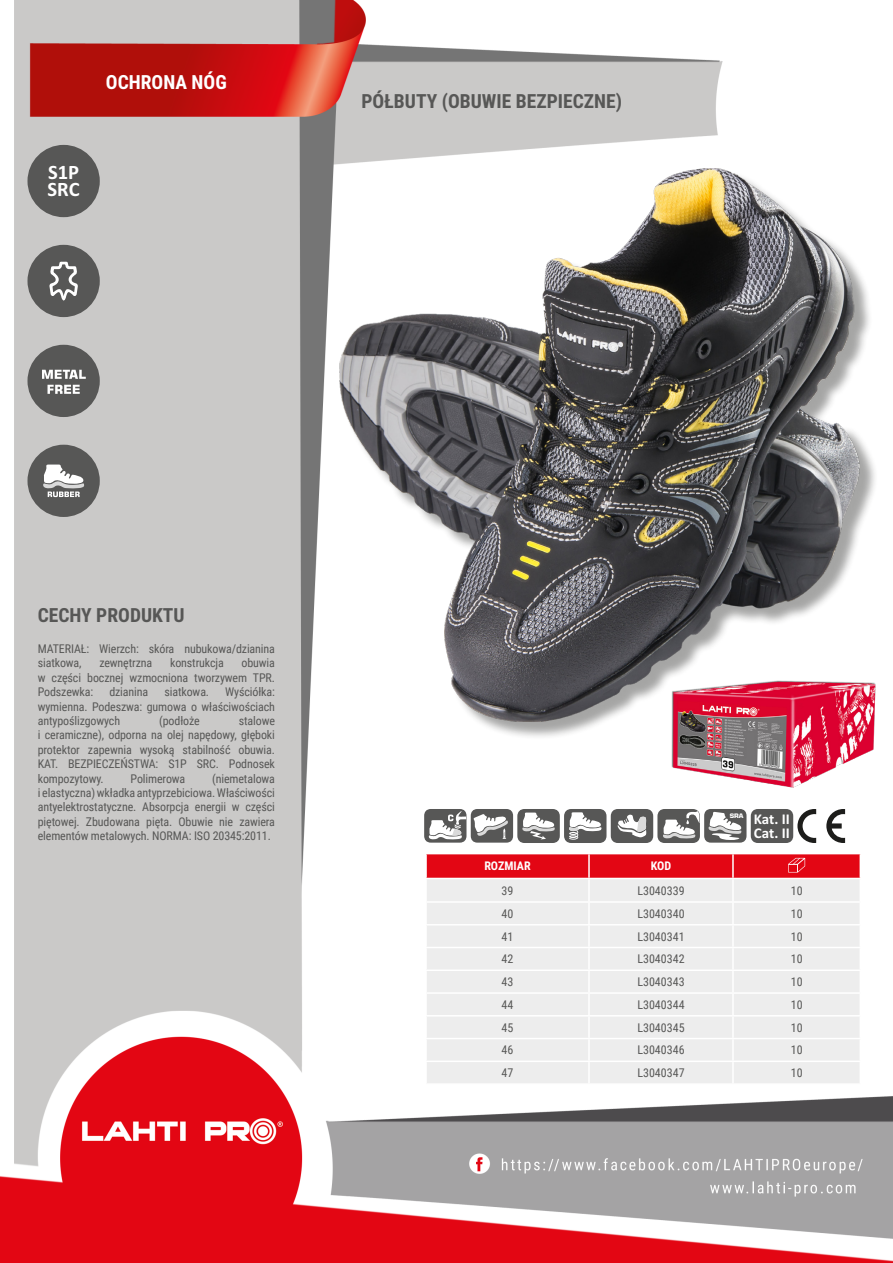
<style>
.page{position:relative;width:893px;height:1263px;background:#fff}
.page>*{position:absolute;margin:0;border:0;box-sizing:border-box;transform-origin:0 0}
.t1{font:700 20.55px/17.2px "Calibri Profix";color:#fff}
.Lewo_bez_dzielenia{font:700 19.5px "Roboto Condensed";color:#575756}
.MateriaĹ__CECHY{font:700 19.5px "Roboto Condensed";color:#575756}
.NagĹ_Ăłwek{font:700 19.5px "Roboto Condensed";color:#fff}
.t2{font:700 15px/13.8px "Calibri Profix";color:#fff}
.Opisy{font:12px/14.4px "Roboto Condensed";letter-spacing:-.01em;color:#575756;text-align:justify}
.Indeks{font:12px "Roboto Condensed";color:#575756}
.Center{font:12px "Roboto Condensed";color:#575756}
.Tabelka_nagĹ_Ăłwek{font:700 12px "Roboto Condensed";color:#fff}
.t3{font:900 6.75px "Eurostile TCE";color:#fff;scale:1.04 1}
</style>
<div class="page">
<img style="left:0;top:0;width:893px;height:1263px">
<div style="left:27px;top:145px;width:73px;height:72px;background:#575756;border-radius:50%"></div>
<div style="left:27px;top:245px;width:73px;height:72px;background:#575756;border-radius:50%"></div>
<div style="left:27px;top:345px;width:73px;height:72px;background:#575756;border-radius:50%"></div>
<div style="left:27px;top:445px;width:73px;height:72px;background:#575756;border-radius:50%"></div>
<div style="left:342px;top:171px;width:536px;height:569px;background:#1d1d1b;opacity:.4"></div>
<img style="left:339px;top:168px;width:521px;height:553px">
<hr style="left:425px;top:854px;width:2px;height:24px;background:#fff">
<hr style="left:425px;top:879px;width:2px;height:22px;background:#fff">
<hr style="left:425px;top:903px;width:2px;height:21px;background:#fff">
<hr style="left:425px;top:925px;width:2px;height:22px;background:#fff">
<hr style="left:425px;top:948px;width:2px;height:21px;background:#fff">
<hr style="left:425px;top:971px;width:2px;height:21px;background:#fff">
<hr style="left:425px;top:994px;width:2px;height:21px;background:#fff">
<hr style="left:425px;top:1016px;width:2px;height:22px;background:#fff">
<hr style="left:425px;top:1039px;width:2px;height:21px;background:#fff">
<hr style="left:425px;top:1062px;width:2px;height:21px;background:#fff">
<hr style="left:425px;top:853px;width:164px;height:1px;background:#fff">
<hr style="left:425px;top:878px;width:164px;height:1px;background:#fff">
<hr style="left:425px;top:901px;width:164px;height:2px;background:#fff">
<hr style="left:425px;top:924px;width:164px;height:1px;background:#fff">
<hr style="left:425px;top:947px;width:164px;height:1px;background:#fff">
<hr style="left:425px;top:969px;width:164px;height:2px;background:#fff">
<hr style="left:425px;top:992px;width:164px;height:2px;background:#fff">
<hr style="left:425px;top:1015px;width:164px;height:1px;background:#fff">
<hr style="left:425px;top:1038px;width:164px;height:1px;background:#fff">
<hr style="left:425px;top:1060px;width:164px;height:2px;background:#fff">
<hr style="left:425px;top:1083px;width:164px;height:2px;background:#fff">
<hr style="left:589px;top:1083px;width:144px;height:2px;background:#fff">
<hr style="left:733px;top:1083px;width:128px;height:2px;background:#fff">
<svg style="left:426px;top:853px;width:435px;height:230px;background:#edd7d8"></svg>
<div style="left:424px;top:809px;width:42px;height:34px;background:#575756;border-radius:7px"></div>
<svg style="left:429px;top:811px;width:37px;height:29px"></svg>
<div style="left:471px;top:809px;width:42px;height:34px;background:#575756;border-radius:7px"></div>
<svg style="left:473px;top:814px;width:35px;height:25px"></svg>
<div style="left:517px;top:809px;width:43px;height:34px;background:#575756;border-radius:7px"></div>
<svg style="left:522px;top:812px;width:33px;height:27px"></svg>
<div style="left:564px;top:809px;width:42px;height:34px;background:#575756;border-radius:7px"></div>
<svg style="left:569px;top:812px;width:33px;height:28px"></svg>
<div style="left:611px;top:809px;width:42px;height:34px;background:#575756;border-radius:7px"></div>
<svg style="left:618px;top:815px;width:29px;height:23px"></svg>
<div style="left:657px;top:809px;width:43px;height:34px;background:#575756;border-radius:7px"></div>
<svg style="left:663px;top:809px;width:36px;height:30px"></svg>
<div style="left:704px;top:809px;width:42px;height:34px;background:#575756;border-radius:7px"></div>
<svg style="left:708px;top:811px;width:34px;height:29px"></svg>
<div style="left:751px;top:809px;width:42px;height:34px;background:#575756;border-radius:7px"></div>
<svg style="left:826px;top:809px;width:19px;height:34px"></svg>
<svg style="left:797px;top:809px;width:19px;height:34px"></svg>
<svg style="left:49px;top:261px;width:29px;height:40px"></svg>
<svg style="left:42px;top:370px;width:44px;height:9px"></svg>
<svg style="left:48px;top:385px;width:32px;height:9px"></svg>
<svg style="left:43px;top:464px;width:42px;height:33px"></svg>
<img style="left:672px;top:680px;width:204px;height:108px">
<p class="NagĹ_Ăłwek" style="left:106px;top:69px;width:122px">OCHRONA NÓG</p>
<p class="t1" style="left:48px;top:163px;width:34px">S1P<br>SRC</p>
<p class="Lewo_bez_dzielenia" style="left:361px;top:88px;width:262px">PÓŁBUTY (OBUWIE BEZPIECZNE)</p>
<p class="MateriaĹ__CECHY" style="left:38px;top:601px;width:148px">CECHY PRODUKTU</p>
<p class="Opisy" style="left:38px;top:641px;width:239px">MATERIAŁ: Wierzch: skóra nubukowa/dzianina siatkowa,</p>
<p class="Opisy" style="left:38px;top:655px;width:239px;text-indent:204px">obuwia w części bocznej wzmocniona tworzywem TPR.<br>Podszewka:</p>
<p class="Opisy" style="left:99px;top:655px;width:54px">zewnętrzna</p>
<p class="Opisy" style="left:170px;top:655px;width:55px">konstrukcja</p>
<p class="Opisy" style="left:38px;top:684px;width:239px;text-indent:187px">Wyściółka: wymienna. Podeszwa: gumowa o właściwościach antypoślizgowych</p>
<p class="Opisy" style="left:109px;top:684px;width:40px">dzianina</p>
<p class="Opisy" style="left:164px;top:684px;width:46px">siatkowa.</p>
<p class="Opisy" style="left:159px;top:713px;width:42px">(podłoże</p>
<p class="Opisy" style="left:38px;top:713px;width:239px;text-indent:201px">stalowe i ceramiczne), odporna na olej napędowy, głęboki protektor zapewnia wysoką stabilność obuwia.<br>KAT. BEZPIECZEŃSTWA: S1P SRC. Podnosek kompozytowy.</p>
<p class="Opisy" style="left:38px;top:771px;width:239px;text-indent:174px">(niemetalowa i elastyczna) wkładka antyprzebiciowa. Właściwości antyelektrostatyczne. Absorpcja energii w części piętowej. Zbudowana pięta. Obuwie nie zawiera elementów metalowych. NORMA: ISO 20345:2011.</p>
<p class="Opisy" style="left:131px;top:771px;width:56px">Polimerowa</p>
<p class="t3" style="left:730px;top:812px;width:15px">SRA</p>
<p class="t2" style="left:754px;top:811px;width:38px">Kat. II<br>Cat. II</p>
<p class="Tabelka_nagĹ_Ăłwek" style="left:484px;top:858px;width:48px">ROZMIAR</p>
<p class="Tabelka_nagĹ_Ăłwek" style="left:651px;top:858px;width:22px">KOD</p>
<p class="Center" style="left:502px;top:882px;width:13px">39</p>
<p class="Indeks" style="left:637px;top:882px;width:49px">L3040339</p>
<p class="Center" style="left:791px;top:882px;width:13px">10</p>
<p class="Center" style="left:502px;top:905px;width:13px">40</p>
<p class="Indeks" style="left:637px;top:905px;width:49px">L3040340</p>
<p class="Center" style="left:791px;top:905px;width:13px">10</p>
<p class="Center" style="left:502px;top:928px;width:13px">41</p>
<p class="Indeks" style="left:637px;top:928px;width:49px">L3040341</p>
<p class="Center" style="left:791px;top:928px;width:13px">10</p>
<p class="Center" style="left:502px;top:951px;width:13px">42</p>
<p class="Indeks" style="left:637px;top:951px;width:49px">L3040342</p>
<p class="Center" style="left:791px;top:951px;width:13px">10</p>
<p class="Center" style="left:502px;top:973px;width:13px">43</p>
<p class="Indeks" style="left:637px;top:973px;width:49px">L3040343</p>
<p class="Center" style="left:791px;top:973px;width:13px">10</p>
<p class="Center" style="left:502px;top:996px;width:13px">44</p>
<p class="Indeks" style="left:637px;top:996px;width:49px">L3040344</p>
<p class="Center" style="left:791px;top:996px;width:13px">10</p>
<p class="Center" style="left:502px;top:1019px;width:13px">45</p>
<p class="Indeks" style="left:637px;top:1019px;width:49px">L3040345</p>
<p class="Center" style="left:791px;top:1019px;width:13px">10</p>
<p class="Center" style="left:502px;top:1042px;width:13px">46</p>
<p class="Indeks" style="left:637px;top:1042px;width:49px">L3040346</p>
<p class="Center" style="left:791px;top:1042px;width:13px">10</p>
<p class="Center" style="left:502px;top:1064px;width:13px">47</p>
<p class="Indeks" style="left:637px;top:1064px;width:49px">L3040347</p>
<p class="Center" style="left:791px;top:1064px;width:13px">10</p>
</div>
